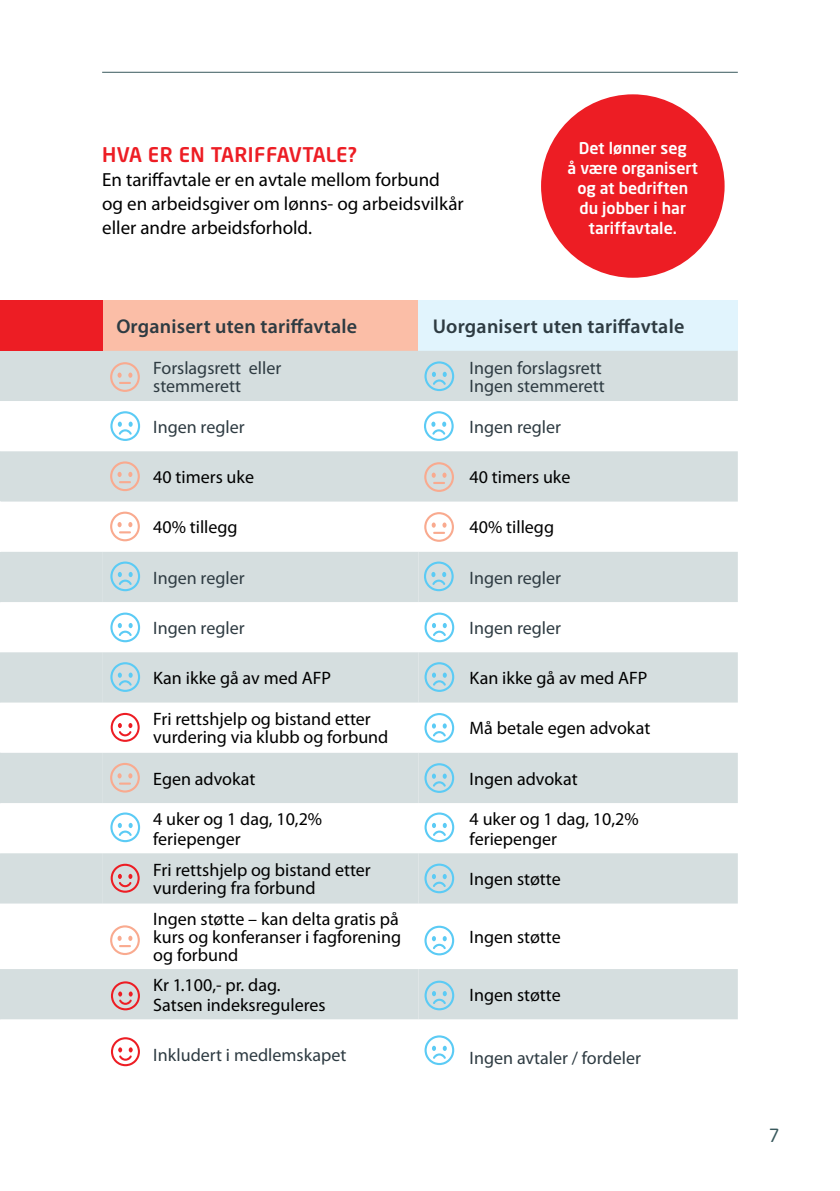
<style>
.page{position:relative;width:840px;height:1191px;background:#fff}
.page>*{position:absolute;margin:0;border:0;box-sizing:border-box;transform-origin:0 0}
.t1{font:600 20px "Myriad Pro";letter-spacing:.01em;color:#2e3b42}
.t2{font:500 20px "Neo Sans";letter-spacing:.02em;color:#ed1d24}
.t3{font:19px "Myriad Pro";color:#000}
.t4{font:18px/18px "Myriad Pro";color:#000}
.t5{font:18px/18px "Myriad Pro";color:#2e3b42}
.t6{font:18px "Neo Sans";color:#39595d}
.t7{font:500 16px/20px "Neo Sans";color:#fff;text-align:center}
</style>
<div class="page">
<hr style="left:102px;top:72px;width:635px;height:1px;background:#39595d">
<div style="left:540px;top:94px;width:184px;height:184px;background:#ed1d24;border-radius:50%"></div>
<div style="left:102px;top:300px;width:316px;height:51px;background:#fbbea7"></div>
<div style="left:418px;top:300px;width:319px;height:51px;background:#e1f4fd"></div>
<svg style="left:0;top:451px;width:737px;height:568px;fill:#d5dedf"></svg>
<svg style="left:0;top:552px;width:418px;height:467px;fill:#d5dedf"></svg>
<hr style="left:0;top:501px;width:1px;height:51px;background:#fff">
<svg style="left:111px;top:981px;width:29px;height:29px"></svg>
<svg style="left:111px;top:1037px;width:29px;height:29px"></svg>
<svg style="left:424px;top:462px;width:29px;height:30px"></svg>
<svg style="left:424px;top:512px;width:29px;height:30px"></svg>
<svg style="left:110px;top:461px;width:30px;height:30px"></svg>
<svg style="left:110px;top:511px;width:30px;height:30px"></svg>
<svg style="left:111px;top:713px;width:29px;height:29px"></svg>
<svg style="left:111px;top:863px;width:29px;height:29px"></svg>
<svg style="left:110px;top:763px;width:30px;height:29px"></svg>
<svg style="left:110px;top:925px;width:30px;height:30px"></svg>
<div style="left:0;top:300px;width:102px;height:51px;background:#ed1d24"></div>
<div style="left:0;top:351px;width:737px;height:50px;background:#d5dedf"></div>
<svg style="left:424px;top:411px;width:29px;height:30px"></svg>
<svg style="left:110px;top:411px;width:30px;height:30px"></svg>
<svg style="left:424px;top:713px;width:30px;height:29px"></svg>
<svg style="left:424px;top:763px;width:30px;height:30px"></svg>
<svg style="left:424px;top:863px;width:30px;height:30px"></svg>
<svg style="left:424px;top:925px;width:30px;height:30px"></svg>
<svg style="left:424px;top:980px;width:30px;height:30px"></svg>
<svg style="left:424px;top:1035px;width:30px;height:30px"></svg>
<svg style="left:423px;top:561px;width:30px;height:30px"></svg>
<svg style="left:424px;top:612px;width:30px;height:30px"></svg>
<svg style="left:110px;top:561px;width:30px;height:30px"></svg>
<svg style="left:110px;top:612px;width:30px;height:30px"></svg>
<svg style="left:424px;top:662px;width:30px;height:30px"></svg>
<svg style="left:424px;top:812px;width:30px;height:30px"></svg>
<svg style="left:110px;top:662px;width:30px;height:30px"></svg>
<svg style="left:110px;top:812px;width:30px;height:30px"></svg>
<p class="t2" style="left:102px;top:142px;width:256px">HVA ER EN TARIFFAVTALE?</p>
<p class="t3" style="left:102px;top:169px;width:339px">En tariffavtale er en avtale mellom forbund</p>
<p class="t3" style="left:102px;top:193px;width:363px">og en arbeidsgiver om lønns- og arbeidsvilkår</p>
<p class="t3" style="left:102px;top:217px;width:211px">eller andre arbeidsforhold.</p>
<p class="t7" style="left:567px;top:138px;width:132px">Det lønner seg<br>å være organisert og at bedriften du jobber i har tariffavtale.</p>
<p class="t1" style="left:116px;top:315px;width:242px">Organisert uten tariffavtale</p>
<p class="t1" style="left:432px;top:315px;width:253px">Uorganisert uten tariffavtale</p>
<p class="t5" style="left:153px;top:359px;width:129px">Forslagsrett eller stemmerett</p>
<p class="t5" style="left:469px;top:359px;width:137px">Ingen forslagsrett<br>Ingen stemmerett</p>
<p class="t5" style="left:153px;top:418px;width:93px">Ingen regler</p>
<p class="t5" style="left:469px;top:418px;width:93px">Ingen regler</p>
<p class="t4" style="left:153px;top:468px;width:102px">40 timers uke</p>
<p class="t4" style="left:469px;top:468px;width:102px">40 timers uke</p>
<p class="t4" style="left:153px;top:519px;width:86px">40% tillegg</p>
<p class="t4" style="left:469px;top:519px;width:86px">40% tillegg</p>
<p class="t5" style="left:153px;top:569px;width:93px">Ingen regler</p>
<p class="t5" style="left:469px;top:569px;width:93px">Ingen regler</p>
<p class="t5" style="left:153px;top:619px;width:93px">Ingen regler</p>
<p class="t5" style="left:469px;top:619px;width:93px">Ingen regler</p>
<p class="t4" style="left:153px;top:669px;width:179px">Kan ikke gå av med AFP</p>
<p class="t4" style="left:469px;top:669px;width:179px">Kan ikke gå av med AFP</p>
<p class="t4" style="left:153px;top:710px;width:236px">Fri rettshjelp og bistand etter vurdering via klubb og forbund</p>
<p class="t4" style="left:469px;top:719px;width:182px">Må betale egen advokat</p>
<p class="t4" style="left:153px;top:770px;width:104px">Egen advokat</p>
<p class="t4" style="left:469px;top:770px;width:109px">Ingen advokat</p>
<p class="t4" style="left:153px;top:809px;width:170px;line-height:20px">4 uker og 1 dag, 10,2% feriepenger</p>
<p class="t4" style="left:469px;top:809px;width:170px;line-height:20px">4 uker og 1 dag, 10,2% feriepenger</p>
<p class="t4" style="left:153px;top:861px;width:219px">Fri rettshjelp og bistand etter vurdering fra forbund</p>
<p class="t4" style="left:469px;top:870px;width:93px">Ingen støtte</p>
<p class="t4" style="left:153px;top:910px;width:249px">Ingen støtte – kan delta gratis på kurs og konferanser i fagforening og forbund</p>
<p class="t4" style="left:469px;top:928px;width:93px">Ingen støtte</p>
<p class="t4" style="left:153px;top:975px;width:174px;line-height:20px">Kr 1.100,- pr. dag.<br>Satsen indeksreguleres</p>
<p class="t4" style="left:469px;top:986px;width:93px">Ingen støtte</p>
<p class="t5" style="left:153px;top:1046px;width:194px">Inkludert i medlemskapet</p>
<p class="t5" style="left:469px;top:1049px;width:173px">Ingen avtaler / fordeler</p>
<p class="t6" style="left:768px;top:1124px;width:12px">7</p>
</div>
